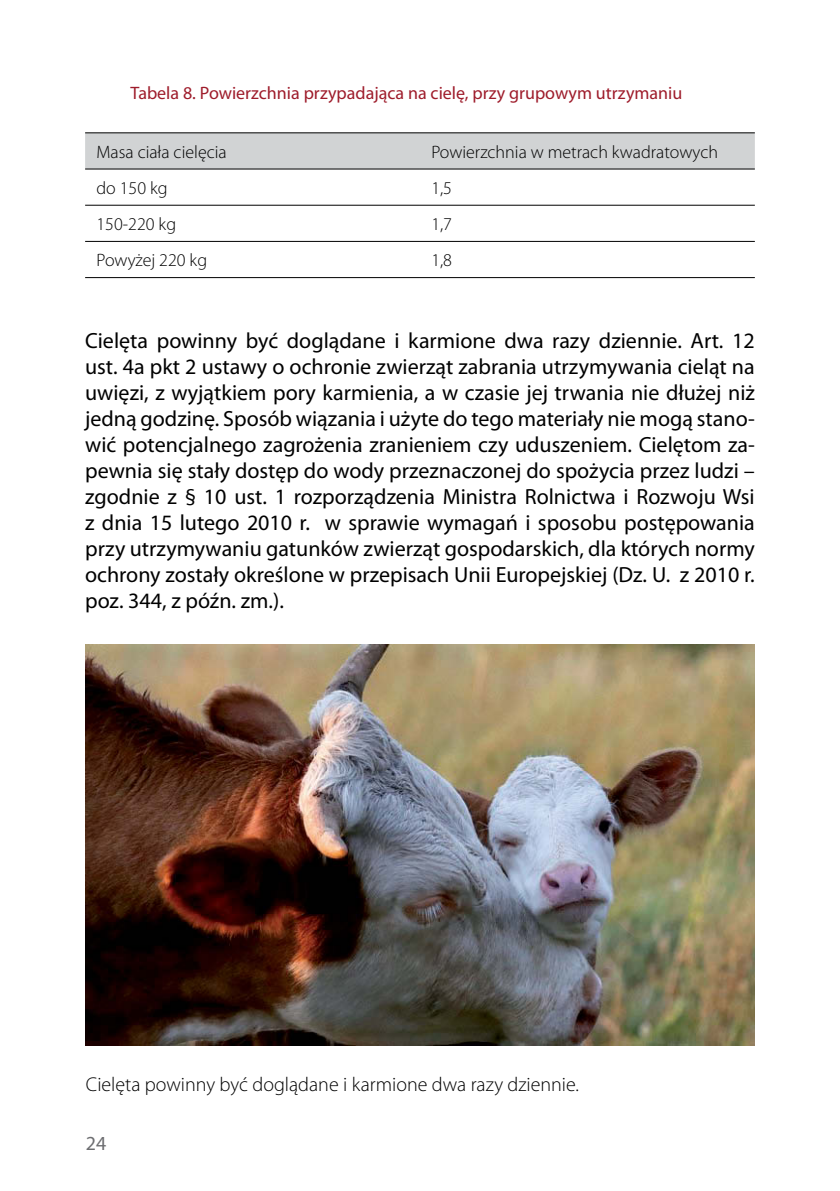
<style>
.page{position:relative;width:840px;height:1191px;background:#fff}
.page>*{position:absolute;margin:0;border:0;box-sizing:border-box;transform-origin:0 0}
._00TEKST{font:22px/26px "Myriad Pro";color:#000;text-align:justify}
.wzor{font:300 20px "Myriad Pro";color:#000}
.t1{font:20px "Myriad Pro";color:#6d6e71}
.tabela{font:300 18px "Myriad Pro";color:#000}
.tabela_tytul{font:18px "Myriad Pro";color:#9e1c2b}
</style>
<div class="page">
<div style="left:85px;top:133px;width:669px;height:36px;background:#d1d3d4"></div>
<hr style="left:85px;top:132px;width:335px;height:1px;background:#000">
<hr style="left:420px;top:132px;width:334px;height:1px;background:#000">
<hr style="left:85px;top:169px;width:335px;height:1px;background:#000">
<hr style="left:420px;top:169px;width:334px;height:1px;background:#000">
<hr style="left:85px;top:205px;width:335px;height:1px;background:#000">
<hr style="left:420px;top:205px;width:334px;height:1px;background:#000">
<hr style="left:85px;top:241px;width:335px;height:1px;background:#000">
<hr style="left:420px;top:241px;width:334px;height:1px;background:#000">
<hr style="left:85px;top:277px;width:335px;height:1px;background:#000">
<hr style="left:420px;top:277px;width:334px;height:1px;background:#000">
<img style="left:86px;top:644px;width:668px;height:401px">
<p class="tabela_tytul" style="left:130px;top:81px;width:553px">Tabela 8. Powierzchnia przypadająca na cielę, przy grupowym utrzymaniu</p>
<p class="tabela" style="left:96px;top:141px;width:132px">Masa ciała cielęcia</p>
<p class="tabela" style="left:431px;top:141px;width:288px">Powierzchnia w metrach kwadratowych</p>
<p class="tabela" style="left:96px;top:177px;width:73px">do 150 kg</p>
<p class="tabela" style="left:431px;top:177px;width:22px">1,5</p>
<p class="tabela" style="left:96px;top:213px;width:81px">150-220 kg</p>
<p class="tabela" style="left:431px;top:213px;width:22px">1,7</p>
<p class="tabela" style="left:96px;top:249px;width:112px">Powyżej 220 kg</p>
<p class="tabela" style="left:431px;top:249px;width:22px">1,8</p>
<p class="_00TEKST" style="left:85px;top:327px;width:671px">Cielęta powinny być doglądane i karmione dwa razy dziennie. Art. 12 ust. 4a pkt 2 ustawy o ochronie zwierząt zabrania utrzymywania cieląt na uwięzi, z wyjątkiem pory karmienia, a w czasie jej trwania nie dłużej niż jedną godzinę. Sposób wiązania i użyte do tego materiały nie mogą stano&shy;wić potencjalnego zagrożenia zranieniem czy uduszeniem. Cielętom za&shy;pewnia się stały dostęp do wody przeznaczonej do spożycia przez ludzi – zgodnie z § 10 ust. 1 rozporządzenia Ministra Rolnictwa i Rozwoju Wsi z dnia 15 lutego 2010 r. w sprawie wymagań i sposobu postępowania przy utrzymywaniu gatunków zwierząt gospodarskich, dla których normy ochrony zostały określone w przepisach Unii Europejskiej (Dz. U. z 2010 r. poz. 344, z późn. zm.).</p>
<p class="wzor" style="left:86px;top:1071px;width:494px">Cielęta powinny być doglądane i karmione dwa razy dziennie.</p>
<p class="t1" style="left:86px;top:1130px;width:22px">24</p>
</div>
